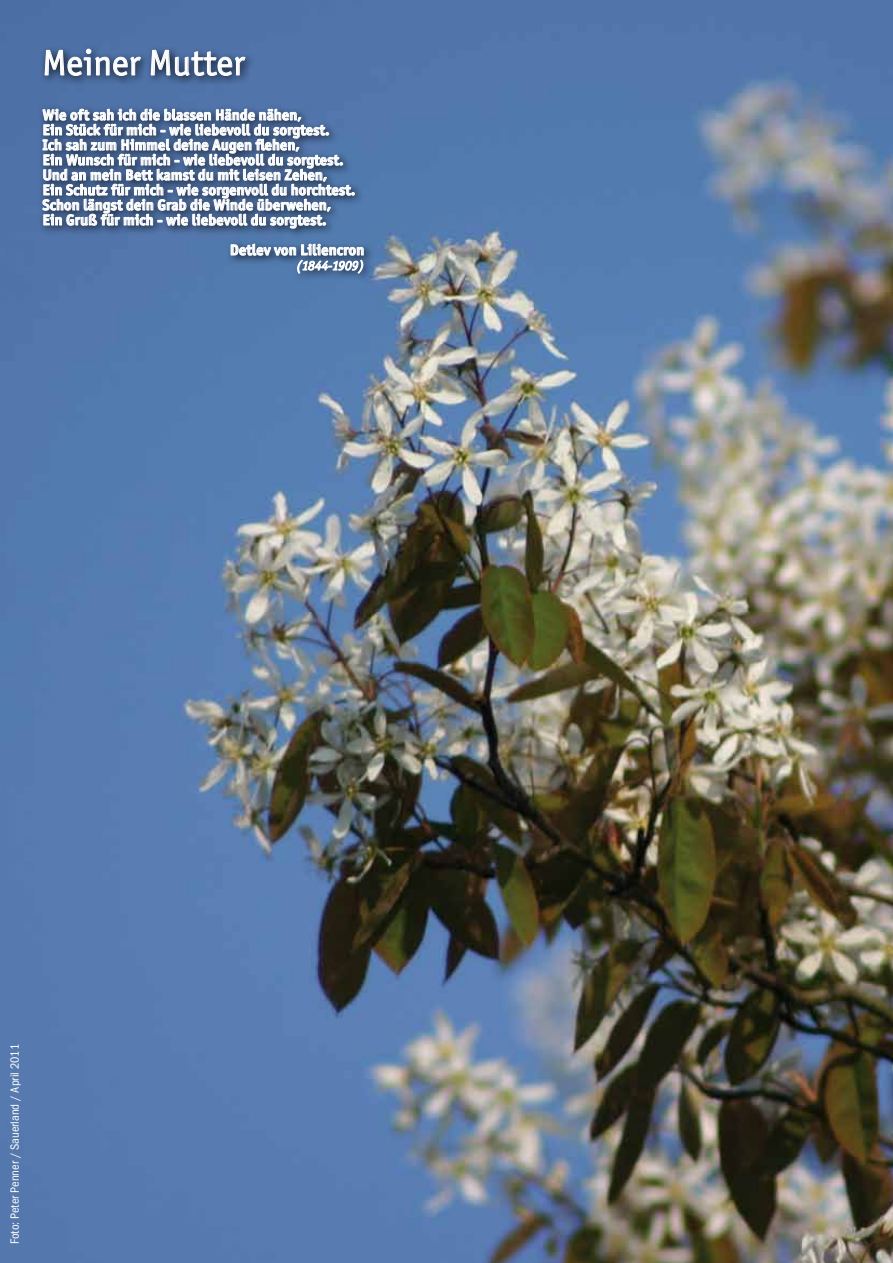
<style>
.page{position:relative;width:893px;height:1263px;background:#fff}
.page>*{position:absolute;margin:0;border:0;box-sizing:border-box;transform-origin:0 0}
.t1{font:36px "Officina Sans Book ITC";color:#fff}
.t2{font:15px/15px "Officina Sans Bold ITC";color:#fff}
.t3{font:12px "Franklin Gothic Book Cond ITC";color:#fff}
</style>
<div class="page">
<img style="left:0;top:0;width:893px;height:1263px">
<svg style="left:38px;top:44px;width:336px;height:239px;background:#4f73a8"></svg>
<svg style="left:44px;top:48px;width:97px;height:28px;background:#647a9c"></svg>
<svg style="left:151px;top:50px;width:95px;height:26px;background:#687c9c"></svg>
<svg style="left:42px;top:108px;width:312px;height:121px;background:#768aa7"></svg>
<svg style="left:230px;top:243px;width:134px;height:31px;background:#728dae"></svg>
<h1 class="t1" style="left:43px;top:42px;width:204px">Meiner Mutter</h1>
<p class="t2" style="left:43px;top:107px;width:314px">Wie oft sah ich die blassen Hände nähen,<br>Ein Stück für mich - wie liebevoll du sorgtest.<br>Ich sah zum Himmel deine Augen flehen,<br>Ein Wunsch für mich - wie liebevoll du sorgtest.<br>Und an mein Bett kamst du mit leisen Zehen,<br>Ein Schutz für mich - wie sorgenvoll du horchtest.<br>Schon längst dein Grab die Winde überwehen,<br>Ein Gruß für mich - wie liebevoll du sorgtest.</p>
<p class="t2" style="left:230px;top:242px;width:136px">Detlev von Liliencron</p>
<p class="t3" style="left:8px;top:1244px;width:202px;rotate:-90deg">Foto: Peter Penner / Sauerland / April 2011</p>
</div>
